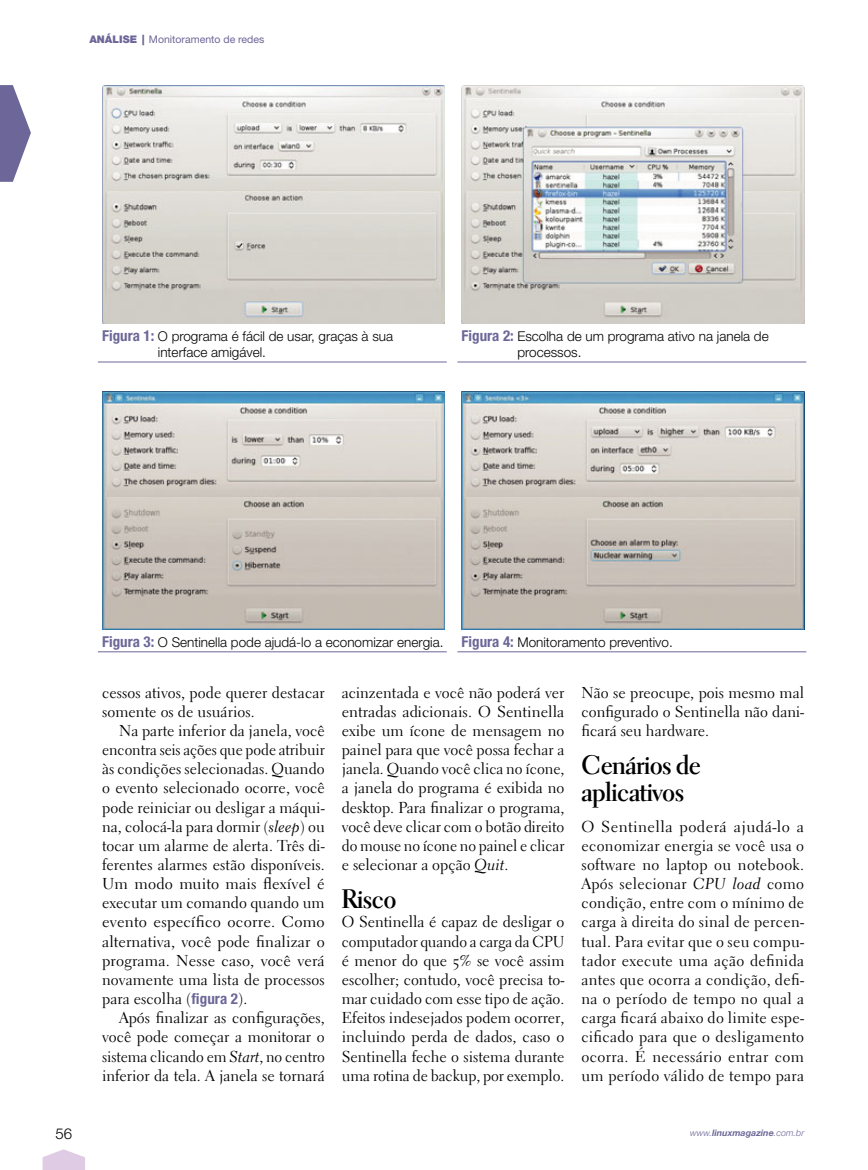
<style>
.page{position:relative;width:868px;height:1170px;background:#fff}
.page>*{position:absolute;margin:0;border:0;box-sizing:border-box;transform-origin:0 0}
.t1{font:27px/27px "Electra LT Std Bold Display";color:#000}
.t2{font:15.75px/19.2px "Electra LT Std";color:#000;text-align:justify}
.t3{font:300 15px "Helvetica Neue LT Std";color:#000}
.t4{font:300 13.5px/16.5px "Helvetica Neue LT Std";color:#000}
.t5{font:10.5px "Helvetica Neue LT Std";color:#6c6798}
.t6{font:italic 700 9px "Helvetica Neue LT Std";color:#6c6798}
.s1{font-weight:900}
.s2{font-weight:700;font-stretch:condensed;font-size:15px;color:#6c6798}
.s3{font-family:"Electra LT Std Cursive"}
.s4{font-family:"Helvetica Neue LT Std";font-weight:700;font-stretch:condensed;font-size:15px;color:#6c6798}
.s5{font-weight:300}
</style>
<div class="page">
<svg style="left:0;top:85px;width:31px;height:97px"></svg>
<svg style="left:43px;top:1149px;width:42px;height:20px"></svg>
<img style="left:102px;top:85px;width:342px;height:238px">
<img style="left:461px;top:85px;width:343px;height:238px">
<hr style="left:98px;top:361px;width:348px;height:1px;background:#6c6798">
<hr style="left:457px;top:361px;width:349px;height:1px;background:#6c6798">
<img style="left:102px;top:391px;width:342px;height:238px">
<hr style="left:98px;top:651px;width:348px;height:1px;background:#6c6798">
<img style="left:461px;top:391px;width:343px;height:238px">
<hr style="left:457px;top:651px;width:349px;height:1px;background:#6c6798">
<p class="t5" style="left:89px;top:35px;width:176px"><span class="s1">ANÁLISE |</span> Monitoramento de redes</p>
<p class="t4" style="left:158px;top:329px;width:237px;text-indent:-56px"><span class="s2">Figura 1:</span> O programa é fácil de usar, graças à sua interface amigável.</p>
<p class="t4" style="left:517px;top:329px;width:253px;text-indent:-56px"><span class="s2">Figura 2:</span> Escolha de um programa ativo na janela de processos.</p>
<p class="t4" style="left:102px;top:635px;width:572px"><span class="s2">Figura 3:</span> O Sentinella pode ajudá -lo a economizar energia. <span class="s2">Figura 4:</span> Monitoramento preventivo.</p>
<p class="t2" style="left:102px;top:684px;width:224px">cessos ativos, pode querer destacar somente os de usuários.</p>
<p class="t2" style="left:102px;top:722px;width:224px;text-indent:17px">Na parte inferior da janela, você encontra seis ações que pode atribuir às condições selecionadas. Quando o evento selecionado ocorre, você pode reiniciar ou desligar a máqui&shy;na, colocá -la para dormir ( <span class="s3">sleep</span> ) ou tocar um alarme de alerta. Três di&shy;ferentes alarmes estão disponíveis.<br>Um modo muito mais flexível é executar um comando quando um evento específico ocorre. Como alternativa, você pode finalizar o programa. Nesse caso, você verá novamente uma lista de processos para escolha ( <span class="s4">figura 2</span> ).</p>
<p class="t2" style="left:102px;top:1009px;width:224px;text-indent:17px">Após finalizar as configurações, você pode começar a monitorar o sistema clicando em <span class="s3">Start</span> , no centro inferior da tela. A janela se tornará</p>
<p class="t2" style="left:342px;top:684px;width:224px">acinzentada e você não poderá ver entradas adicionais. O Sentinella exibe um ícone de mensagem no painel para que você possa fechar a janela. Quando você clica no ícone, a janela do programa é exibida no desktop. Para finalizar o programa, você deve clicar com o botão direito do mouse no ícone no painel e clicar e selecionar a opção <span class="s3">Quit</span> .</p>
<h1 class="t1" style="left:342px;top:888px;width:56px">Risco</h1>
<p class="t2" style="left:342px;top:914px;width:224px">O Sentinella é capaz de desligar o computador quando a carga da CPU é menor do que 5% se você assim escolher; contudo, você precisa to&shy;mar cuidado com esse tipo de ação.<br>Efeitos indesejados podem ocorrer, incluindo perda de dados, caso o Sentinella feche o sistema durante uma rotina de backup, por exemplo.</p>
<p class="t2" style="left:581px;top:684px;width:224px">Não se preocupe, pois mesmo mal configurado o Sentinella não dani&shy;ficará seu hardware.</p>
<h1 class="t1" style="left:581px;top:754px;width:120px">Cenários de aplicativos</h1>
<p class="t2" style="left:581px;top:818px;width:224px">O Sentinella poderá ajudá -lo a economizar energia se você usa o software no laptop ou notebook.<br>Após selecionar <span class="s3">CPU load</span> como condição, entre com o mínimo de carga à direita do sinal de percen&shy;tual. Para evitar que o seu compu&shy;tador execute uma ação definida antes que ocorra a condição, defi&shy;na o período de tempo no qual a carga ficará abaixo do limite espe&shy;cificado para que o desligamento ocorra. É necessário entrar com um período válido de tempo para</p>
<p class="t3" style="left:55px;top:1127px;width:18px">56</p>
<p class="t6" style="left:690px;top:1129px;width:115px"><span class="s5">www.</span>linuxmagazine<span class="s5">.com.br</span></p>
</div>
